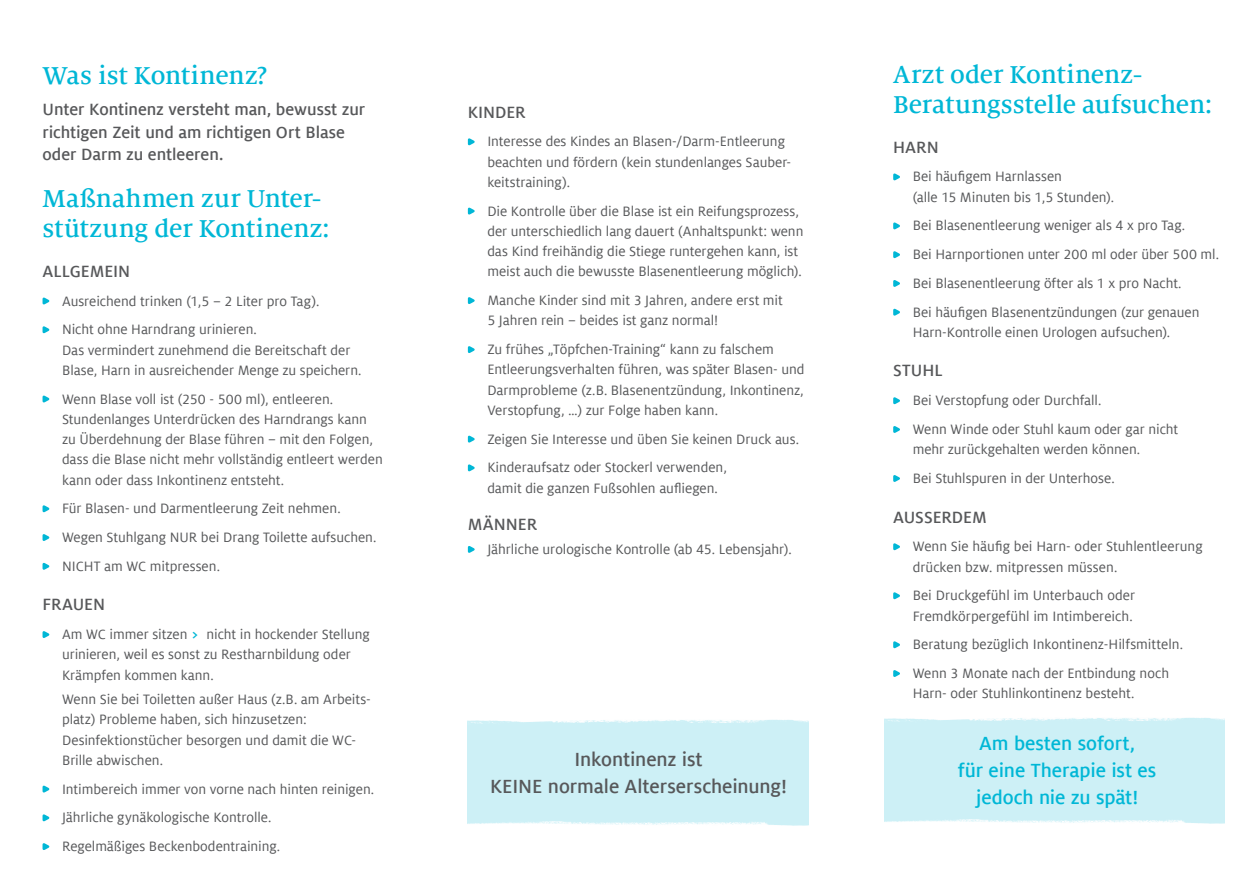
<style>
.page{position:relative;width:1259px;height:893px;background:#fff}
.page>*{position:absolute;margin:0;border:0;box-sizing:border-box;transform-origin:0 0}
.t1{font:500 27px/30px "Milo Serif Offc Pro";letter-spacing:-.005em;color:#00b7d6}
.t2{font:500 21px/27px "Milo Offc Pro";color:#00b7d6;text-align:center}
.t3{font:500 21px "Milo Offc Pro";letter-spacing:-.005em;color:#57585a}
.t4{font:500 18px/22.5px "Milo Offc Pro";letter-spacing:-.005em;color:#57585a}
.t5{font:15px/20.2px "Milo Offc Pro";color:#57585a}
.s1{font-weight:500;color:#00b7d6}
</style>
<div class="page">
<svg style="left:43px;top:297px;width:7px;height:8px"></svg>
<svg style="left:43px;top:326px;width:7px;height:8px"></svg>
<svg style="left:43px;top:395px;width:7px;height:8px"></svg>
<svg style="left:43px;top:505px;width:7px;height:8px"></svg>
<svg style="left:43px;top:534px;width:7px;height:7px"></svg>
<svg style="left:43px;top:562px;width:7px;height:8px"></svg>
<svg style="left:43px;top:631px;width:7px;height:7px"></svg>
<svg style="left:43px;top:785px;width:7px;height:8px"></svg>
<svg style="left:43px;top:814px;width:7px;height:8px"></svg>
<svg style="left:43px;top:843px;width:7px;height:7px"></svg>
<svg style="left:468px;top:138px;width:7px;height:8px"></svg>
<svg style="left:468px;top:207px;width:7px;height:8px"></svg>
<svg style="left:468px;top:297px;width:7px;height:7px"></svg>
<svg style="left:468px;top:346px;width:7px;height:7px"></svg>
<svg style="left:468px;top:435px;width:7px;height:8px"></svg>
<svg style="left:468px;top:464px;width:7px;height:8px"></svg>
<svg style="left:468px;top:546px;width:7px;height:7px"></svg>
<svg style="left:893px;top:173px;width:7px;height:8px"></svg>
<svg style="left:893px;top:222px;width:7px;height:8px"></svg>
<svg style="left:893px;top:251px;width:7px;height:8px"></svg>
<svg style="left:893px;top:280px;width:7px;height:7px"></svg>
<svg style="left:893px;top:308px;width:7px;height:8px"></svg>
<svg style="left:893px;top:397px;width:7px;height:8px"></svg>
<svg style="left:893px;top:426px;width:7px;height:7px"></svg>
<svg style="left:893px;top:475px;width:7px;height:7px"></svg>
<svg style="left:893px;top:543px;width:7px;height:8px"></svg>
<svg style="left:893px;top:592px;width:7px;height:8px"></svg>
<svg style="left:893px;top:641px;width:7px;height:8px"></svg>
<svg style="left:893px;top:670px;width:7px;height:7px"></svg>
<div style="left:468px;top:719px;width:340px;height:107px;background:#cdf0f6"></div>
<div style="left:884px;top:717px;width:341px;height:107px;background:#cdf0f6"></div>
<p class="t1" style="left:43px;top:61px;width:226px">Was ist Kontinenz?</p>
<p class="t4" style="left:43px;top:98px;width:324px">Unter Kontinenz versteht man, bewusst zur richtigen Zeit und am richtigen Ort Blase oder Darm zu entleeren.</p>
<p class="t1" style="left:43px;top:184px;width:289px">Maßnahmen zur Unter&shy;stützung der Kontinenz:</p>
<p class="t4" style="left:43px;top:260px;width:89px">ALLGEMEIN</p>
<p class="t5" style="left:62px;top:291px;width:259px">Ausreichend trinken (1,5 – 2 Liter pro Tag).</p>
<p class="t5" style="left:62px;top:320px;width:196px">Nicht ohne Harndrang urinieren.</p>
<p class="t5" style="left:62px;top:340px;width:301px">Das vermindert zunehmend die Bereitschaft der<br>Blase, Harn in ausreichender Menge zu speichern.</p>
<p class="t5" style="left:62px;top:389px;width:273px">Wenn Blase voll ist (250 - 500 ml), entleeren.</p>
<p class="t5" style="left:62px;top:409px;width:322px">Stundenlanges Unterdrücken des Harndrangs kann zu Überdehnung der Blase führen – mit den Folgen, dass die Blase nicht mehr vollständig entleert werden kann oder dass Inkontinenz entsteht.</p>
<p class="t5" style="left:62px;top:499px;width:280px">Für Blasen- und Darmentleerung Zeit nehmen.</p>
<p class="t5" style="left:62px;top:527px;width:316px">Wegen Stuhlgang NUR bei Drang Toilette aufsuchen.</p>
<p class="t5" style="left:62px;top:556px;width:159px">NICHT am WC mitpressen.</p>
<p class="t4" style="left:43px;top:593px;width:64px">FRAUEN</p>
<p class="t5" style="left:62px;top:624px;width:309px">Am WC immer sitzen <span class="s1">&gt;</span> nicht in hockender Stellung</p>
<p class="t5" style="left:62px;top:645px;width:290px">urinieren, weil es sonst zu Restharnbildung oder</p>
<p class="t5" style="left:62px;top:665px;width:153px">Krämpfen kommen kann.</p>
<p class="t5" style="left:62px;top:689px;width:310px">Wenn Sie bei Toiletten außer Haus (z.B. am Arbeits&shy;platz) Probleme haben, sich hinzusetzen:<br>Desinfektionstücher besorgen und damit die WC-Brille abwischen.</p>
<p class="t5" style="left:62px;top:779px;width:314px">Intimbereich immer von vorne nach hinten reinigen.</p>
<p class="t5" style="left:62px;top:808px;width:211px">Jährliche gynäkologische Kontrolle.</p>
<p class="t5" style="left:62px;top:836px;width:220px">Regelmäßiges Beckenbodentraining.</p>
<p class="t4" style="left:468px;top:101px;width:59px">KINDER</p>
<p class="t5" style="left:487px;top:132px;width:299px">Interesse des Kindes an Blasen-/Darm-Entleerung</p>
<p class="t5" style="left:487px;top:152px;width:305px">beachten und fördern (kein stundenlanges Sauber&shy;keitstraining).</p>
<p class="t5" style="left:487px;top:201px;width:313px">Die Kontrolle über die Blase ist ein Reifungsprozess,</p>
<p class="t5" style="left:487px;top:221px;width:317px">der unterschiedlich lang dauert (Anhaltspunkt: wenn</p>
<p class="t5" style="left:487px;top:241px;width:312px">das Kind freihändig die Stiege runtergehen kann, ist</p>
<p class="t5" style="left:487px;top:262px;width:316px">meist auch die bewusste Blasenentleerung möglich).</p>
<p class="t5" style="left:487px;top:290px;width:297px">Manche Kinder sind mit 3 Jahren, andere erst mit</p>
<p class="t5" style="left:487px;top:311px;width:232px">5 Jahren rein – beides ist ganz normal!</p>
<p class="t5" style="left:487px;top:339px;width:288px">Zu frühes „Töpfchen-Training“ kann zu falschem</p>
<p class="t5" style="left:487px;top:360px;width:319px">Entleerungsverhalten führen, was später Blasen- und</p>
<p class="t5" style="left:487px;top:380px;width:318px">Darmprobleme (z.B. Blasenentzündung, Inkontinenz,</p>
<p class="t5" style="left:487px;top:400px;width:232px">Verstopfung, …) zur Folge haben kann.</p>
<p class="t5" style="left:487px;top:429px;width:313px">Zeigen Sie Interesse und üben Sie keinen Druck aus.</p>
<p class="t5" style="left:487px;top:458px;width:241px">Kinderaufsatz oder Stockerl verwenden,</p>
<p class="t5" style="left:487px;top:478px;width:232px">damit die ganzen Fußsohlen aufliegen.</p>
<p class="t4" style="left:468px;top:513px;width:71px">MÄNNER</p>
<p class="t5" style="left:487px;top:539px;width:306px">Jährliche urologische Kontrolle (ab 45. Lebensjahr).</p>
<p class="t3" style="left:574px;top:748px;width:130px">Inkontinenz ist</p>
<p class="t3" style="left:490px;top:775px;width:298px">KEINE normale Alterserscheinung!</p>
<p class="t1" style="left:893px;top:60px;width:321px">Arzt oder Kontinenz-<br>Beratungsstelle aufsuchen:</p>
<p class="t4" style="left:893px;top:136px;width:47px">HARN</p>
<p class="t5" style="left:912px;top:167px;width:151px">Bei häufigem Harnlassen</p>
<p class="t5" style="left:912px;top:187px;width:203px">(alle 15 Minuten bis 1,5 Stunden).</p>
<p class="t5" style="left:912px;top:216px;width:274px">Bei Blasenentleerung weniger als 4 x pro Tag.</p>
<p class="t5" style="left:912px;top:244px;width:308px">Bei Harnportionen unter 200 ml oder über 500 ml.</p>
<p class="t5" style="left:912px;top:273px;width:270px">Bei Blasenentleerung öfter als 1 x pro Nacht.</p>
<p class="t5" style="left:912px;top:302px;width:288px">Bei häufigen Blasenentzündungen (zur genauen</p>
<p class="t5" style="left:912px;top:322px;width:259px">Harn-Kontrolle einen Urologen aufsuchen).</p>
<p class="t4" style="left:893px;top:360px;width:51px">STUHL</p>
<p class="t5" style="left:912px;top:390px;width:190px">Bei Verstopfung oder Durchfall.</p>
<p class="t5" style="left:912px;top:419px;width:267px">Wenn Winde oder Stuhl kaum oder gar nicht</p>
<p class="t5" style="left:912px;top:439px;width:229px">mehr zurückgehalten werden können.</p>
<p class="t5" style="left:912px;top:468px;width:203px">Bei Stuhlspuren in der Unterhose.</p>
<p class="t4" style="left:893px;top:506px;width:95px">AUSSERDEM</p>
<p class="t5" style="left:912px;top:536px;width:292px">Wenn Sie häufig bei Harn- oder Stuhlentleerung drücken bzw. mitpressen müssen.</p>
<p class="t5" style="left:912px;top:585px;width:224px">Bei Druckgefühl im Unterbauch oder<br>Fremdkörpergefühl im Intimbereich.</p>
<p class="t5" style="left:912px;top:634px;width:272px">Beratung bezüglich Inkontinenz-Hilfsmitteln.</p>
<p class="t5" style="left:912px;top:663px;width:258px">Wenn 3 Monate nach der Entbindung noch<br>Harn- oder Stuhlinkontinenz besteht.</p>
<p class="t2" style="left:958px;top:730px;width:200px">Am besten sofort,<br>für eine Therapie ist es</p>
<p class="t2" style="left:975px;top:784px;width:164px">jedoch nie zu spät!</p>
</div>
